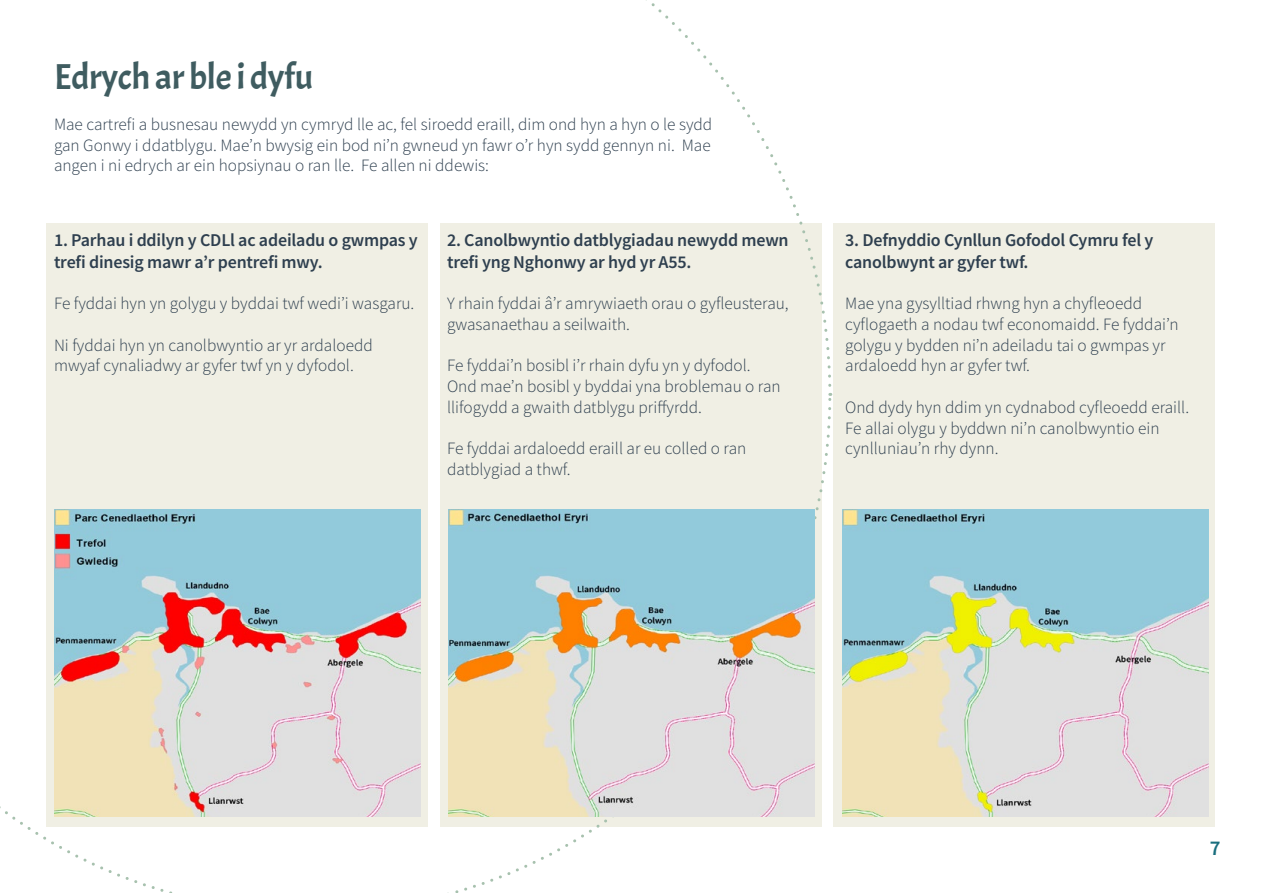
<style>
.page{position:relative;width:1263px;height:893px;background:#fff}
.page>*{position:absolute;margin:0;border:0;box-sizing:border-box;transform-origin:0 0}
.t1{font:36px "Acme";letter-spacing:-.01em;color:#3f5c60}
.t2{font:600 21px "Source Sans Pro";color:#196e7e}
.t3{font:600 18px/21.6px "Source Sans Pro";letter-spacing:-.01em;color:#2e3f4f}
.t4{font:300 17.25px/20.7px "Source Sans Pro";color:#2e3f4f}
</style>
<div class="page">
<div style="left:46px;top:223px;width:381px;height:604px;background:#f0efe4"></div>
<div style="left:833px;top:223px;width:382px;height:604px;background:#f0efe4"></div>
<svg style="left:427px;top:396px;width:405px;height:497px"></svg>
<svg style="left:427px;top:0;width:405px;height:388px"></svg>
<img style="left:54px;top:509px;width:367px;height:308px">
<img style="left:448px;top:509px;width:367px;height:308px">
<img style="left:842px;top:509px;width:367px;height:308px">
<h1 class="t1" style="left:54px;top:54px;width:261px">Edrych ar ble i dyfu</h1>
<p class="t4" style="left:54px;top:114px;width:660px;text-align:justify">Mae cartrefi a busnesau newydd yn cymryd lle ac, fel siroedd eraill, dim ond hyn a hyn o le sydd gan Gonwy i ddatblygu. Mae’n bwysig ein bod ni’n gwneud yn fawr o’r hyn sydd gennyn ni. Mae angen i ni edrych ar ein hopsiynau o ran lle. Fe allen ni ddewis:</p>
<p class="t3" style="left:54px;top:229px;width:365px">1. Parhau i ddilyn y CDLl ac adeiladu o gwmpas y trefi dinesig mawr a’r pentrefi mwy.</p>
<p class="t4" style="left:54px;top:293px;width:362px">Fe fyddai hyn yn golygu y byddai twf wedi’i wasgaru.</p>
<p class="t4" style="left:54px;top:335px;width:320px">Ni fyddai hyn yn canolbwyntio ar yr ardaloedd mwyaf cynaliadwy ar gyfer twf yn y dyfodol.</p>
<p class="t3" style="left:447px;top:229px;width:343px">2. Canolbwyntio datblygiadau newydd mewn trefi yng Nghonwy ar hyd yr A55.</p>
<p class="t4" style="left:447px;top:293px;width:343px">Y rhain fyddai â’r amrywiaeth orau o gyfleusterau, gwasanaethau a seilwaith.</p>
<p class="t4" style="left:447px;top:355px;width:335px">Fe fyddai’n bosibl i’r rhain dyfu yn y dyfodol.<br>Ond mae’n bosibl y byddai yna broblemau o ran llifogydd a gwaith datblygu priffyrdd.</p>
<p class="t4" style="left:447px;top:438px;width:301px">Fe fyddai ardaloedd eraill ar eu colled o ran datblygiad a thwf.</p>
<p class="t3" style="left:845px;top:229px;width:310px">3. Defnyddio Cynllun Gofodol Cymru fel y canolbwynt ar gyfer twf.</p>
<p class="t4" style="left:845px;top:293px;width:335px">Mae yna gysylltiad rhwng hyn a chyfleoedd cyflogaeth a nodau twf economaidd. Fe fyddai’n golygu y bydden ni’n adeiladu tai o gwmpas yr ardaloedd hyn ar gyfer twf.</p>
<p class="t4" style="left:845px;top:397px;width:345px">Ond dydy hyn ddim yn cydnabod cyfleoedd eraill.<br>Fe allai olygu y byddwn ni’n canolbwyntio ein cynlluniau’n rhy dynn.</p>
<p class="t2" style="left:1210px;top:834px;width:12px">7</p>
</div>
